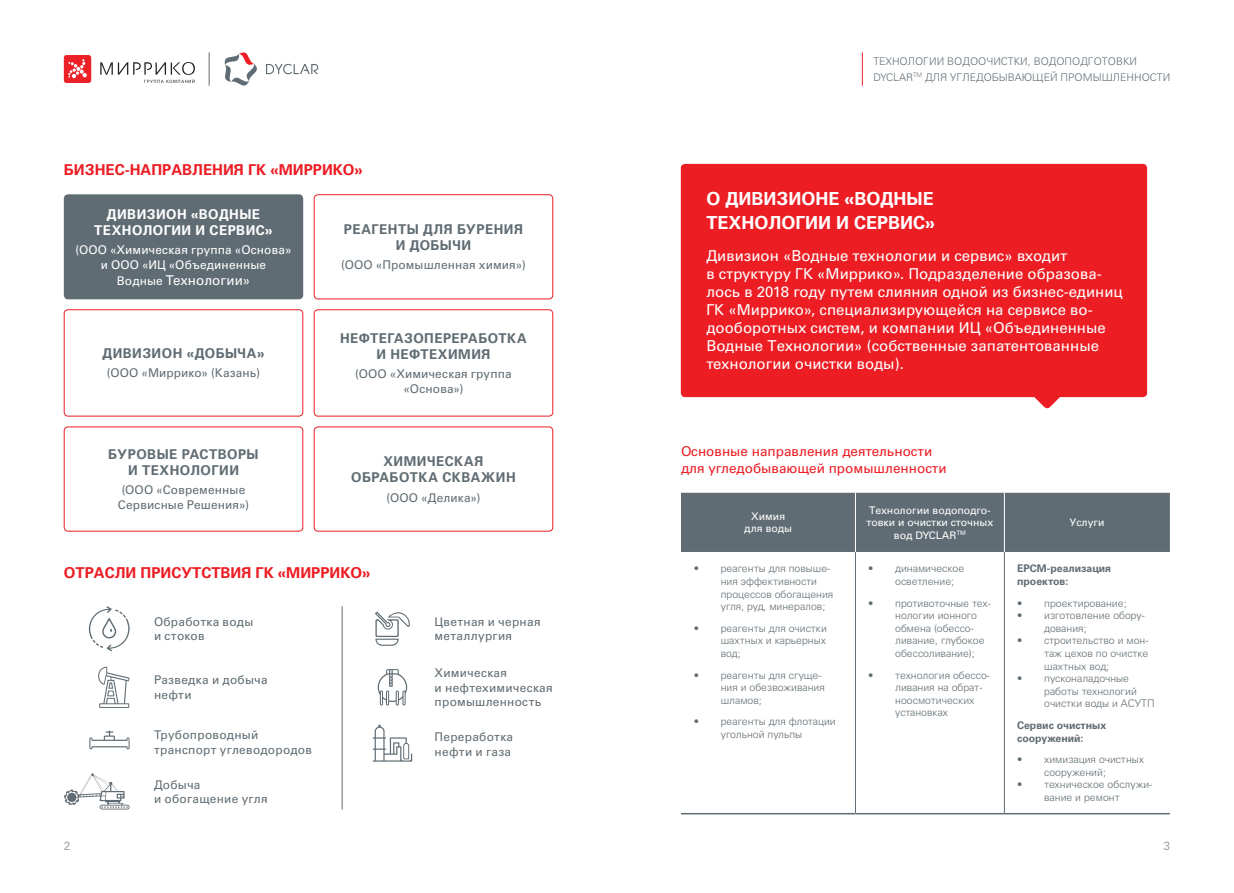
<style>
.page{position:relative;width:1234px;height:893px;background:#fff}
.page>*{position:absolute;margin:0;border:0;box-sizing:border-box;transform-origin:0 0}
.t1{font:700 18px/24.6px "Univers LTCYR 65";color:#fff;text-align:right}
.t2{font:15px/18px "Univers LTCYR 55 Roman";color:#fff}
.t3{font:700 15px "Univers LTCYR 65";color:#ed1d24}
.t4{font:700 13.5px/16.2px "Univers LTCYR 65";letter-spacing:.035em;color:#606c73}
.t5{font:13.5px/16.2px "Univers LTCYR 55 Roman";color:#ed1d24}
.t6{font:700 13.5px "Univers LTCYR 65";letter-spacing:.035em;color:#fff}
.t7{font:13.5px "Univers LTCYR 55 Roman";letter-spacing:.005em;color:#fff}
.t8{font:12px/14.4px "Univers LTCYR 55 Roman";letter-spacing:.02em;color:#606c73}
.t9{font:12px/14.4px "Univers LTCYR 55 Roman";letter-spacing:.01em;color:#fff;text-align:center}
.t10{font:12px "Univers LTCYR 55 Roman";color:#a3a5aa}
.t11{font:300 10.5px/12.6px "Univers LTCYR 45";color:#606c73}
.t12{font:10.5px/12.6px "Univers LTCYR 55 Roman";color:#fff;text-align:center}
.t13{font:700 10.5px/12.6px "Univers LTCYR 65";color:#606c73}
.s1{font-size:12px}
</style>
<div class="page">
<hr style="left:861px;top:52px;width:1px;height:34px;background:#ed1d24">
<div style="left:681px;top:493px;width:488px;height:59px;background:#606c73"></div>
<hr style="left:854px;top:552px;width:1px;height:261px;background:#606c73">
<hr style="left:1003px;top:552px;width:1px;height:261px;background:#606c73">
<hr style="left:854px;top:493px;width:1px;height:59px;background:#fff">
<hr style="left:1003px;top:493px;width:1px;height:59px;background:#fff">
<hr style="left:680px;top:813px;width:175px;height:1px;background:#606c73">
<hr style="left:855px;top:813px;width:149px;height:1px;background:#606c73">
<hr style="left:1004px;top:813px;width:165px;height:1px;background:#606c73">
<div style="left:680px;top:164px;width:466px;height:245px;background:#ed1d24"></div>
<div style="left:64px;top:55px;width:27px;height:28px;background:#ec2127;border-radius:3px"></div>
<svg style="left:68px;top:59px;width:19px;height:19px"></svg>
<svg style="left:100px;top:62px;width:95px;height:21px"></svg>
<svg style="left:224px;top:52px;width:94px;height:34px"></svg>
<hr style="left:209px;top:52px;width:1px;height:34px;background:#606c73">
<div style="left:64px;top:309px;width:239px;height:107px;border:1px solid #ed1d24;border-radius:4px"></div>
<div style="left:64px;top:427px;width:239px;height:104px;border:1px solid #ed1d24;border-radius:4px"></div>
<div style="left:314px;top:309px;width:239px;height:107px;border:1px solid #ed1d24;border-radius:4px"></div>
<div style="left:314px;top:194px;width:239px;height:105px;border:1px solid #ed1d24;border-radius:4px"></div>
<div style="left:64px;top:194px;width:239px;height:105px;background:#606c73;border-radius:4px"></div>
<div style="left:314px;top:427px;width:239px;height:104px;border:1px solid #ed1d24;border-radius:4px"></div>
<svg style="left:89px;top:606px;width:40px;height:45px"></svg>
<svg style="left:64px;top:773px;width:65px;height:36px"></svg>
<div style="left:67px;top:793px;width:9px;height:9px;background:#606c73;border-radius:50%"></div>
<svg style="left:98px;top:667px;width:31px;height:41px"></svg>
<svg style="left:89px;top:730px;width:40px;height:19px"></svg>
<svg style="left:372px;top:725px;width:40px;height:37px"></svg>
<svg style="left:375px;top:612px;width:35px;height:34px"></svg>
<svg style="left:377px;top:669px;width:30px;height:36px"></svg>
<hr style="left:342px;top:606px;width:1px;height:203px;background:#606c73">
<h2 class="t3" style="left:64px;top:159px;width:300px">Бизнес-направления ГК «Миррико»</h2>
<p class="t6" style="left:107px;top:204px;width:21px">ДИВИЗИ</p>
<p class="t6" style="left:166px;top:204px;width:74px">ОН «ВОДНЫЕ</p>
<p class="t6" style="left:94px;top:221px;width:11px">ТЕХН</p>
<p class="t6" style="left:132px;top:221px;width:42px">ОЛОГИИ</p>
<p class="t6" style="left:195px;top:221px;width:34px">И СЕРВИ</p>
<p class="t6" style="left:256px;top:221px;width:18px">С»</p>
<p class="t9" style="left:75px;top:242px;width:218px">(ООО «Химическая группа «Основа» и ООО «ИЦ «Объединенные</p>
<p class="t7" style="left:117px;top:271px;width:135px"><span class="s1">Водные</span> Технологии»</p>
<p class="t4" style="left:102px;top:345px;width:21px">ДИВИЗИ</p>
<p class="t4" style="left:162px;top:345px;width:104px">ОН «ДОБЫЧА»</p>
<p class="t8" style="left:107px;top:365px;width:155px">(ООО «Миррико» (Казань)</p>
<p class="t4" style="left:108px;top:445px;width:50px">БУРОВЫЕ</p>
<p class="t4" style="left:182px;top:445px;width:67px">РАСТВОРЫ</p>
<p class="t4" style="left:128px;top:462px;width:25px">И ТЕХН</p>
<p class="t4" style="left:180px;top:462px;width:42px">ОЛОГИИ</p>
<p class="t8" style="left:118px;top:482px;width:133px;text-align:center">(ООО «Современные<br>Сервисные Решения»)</p>
<p class="t4" style="left:344px;top:220px;width:38px">РЕАГЕНТЫ</p>
<p class="t4" style="left:423px;top:220px;width:64px">ДЛЯ БУРЕНИ</p>
<p class="t4" style="left:514px;top:220px;width:10px">Я</p>
<p class="t4" style="left:395px;top:237px;width:75px">И ДОБЫЧИ</p>
<p class="t8" style="left:341px;top:257px;width:186px">(ООО «Промышленная химия»)</p>
<p class="t4" style="left:340px;top:329px;width:104px">НЕФТЕГАЗОПЕРЕР</p>
<p class="t4" style="left:468px;top:329px;width:60px">АБОТКА</p>
<p class="t4" style="left:376px;top:346px;width:54px">ИНЕФТЕХИ</p>
<p class="t4" style="left:458px;top:346px;width:34px">МИЯ</p>
<p class="t8" style="left:355px;top:366px;width:158px;text-align:center">(ООО «Химическая группа «Основа»)</p>
<p class="t4" style="left:351px;top:453px;width:155px;text-indent:32px">ХИМИЧЕСКАЯ<br>ОБРАБОТКА СКВАЖИН</p>
<p class="t8" style="left:386px;top:490px;width:95px">(ООО «Делика»)</p>
<h2 class="t3" style="left:64px;top:562px;width:308px">Отрасли присутствия ГК «Миррико»</h2>
<p class="t8" style="left:154px;top:614px;width:101px">Обработка воды и стоков</p>
<p class="t8" style="left:434px;top:614px;width:107px">Цветная и черная металлургия</p>
<p class="t8" style="left:434px;top:665px;width:120px">Химическая<br>и нефтехимическая промышленность</p>
<p class="t8" style="left:434px;top:729px;width:80px">Переработка нефти и газа</p>
<p class="t8" style="left:154px;top:672px;width:115px">Разведка и добыча нефти</p>
<p class="t8" style="left:154px;top:727px;width:159px">Трубопроводный транспорт углеводородов</p>
<p class="t8" style="left:154px;top:777px;width:115px">Добыча<br>и обогащение угля</p>
<p class="t11" style="left:873px;top:53px;width:298px;line-height:15.6px">Технологии водоочистки, водоподготовки<br>DYCLAR<sup>ТМ</sup> для угледобывающей пром ышленности</p>
<h1 class="t1" style="left:706px;top:185px;width:162px">О Дивизионе «Вод</h1>
<h1 class="t1" style="left:706px;top:185px;width:230px">ные<br>технологии и сервис»</h1>
<p class="t2" style="left:706px;top:246px;width:418px">Дивизион «Водные технологии и сервис» входит<br>в структуру ГК «Миррико». Подразделение образова&shy;лось в 2018 году путем слияния одной из бизнес-единиц ГК «Миррико», специализирующейся на сервисе во&shy;дооборотных систем, и компании ИЦ «Объединенные Водные Технологии» (собственные запатентованные технологии очистки воды).</p>
<p class="t5" style="left:680px;top:443px;width:267px">Основные направления деятельности для угледобывающей промышленности</p>
<p class="t12" style="left:744px;top:509px;width:49px">Химия для воды</p>
<p class="t12" style="left:866px;top:503px;width:128px">Технологии водоподго&shy;товки и очистки сточных вод DYCLAR<sup>TM</sup></p>
<p class="t11" style="left:720px;top:562px;width:114px;text-indent:-27px">• реагенты для повыше&shy;ния эффективности процессов обогащения угля, руд, минералов;</p>
<p class="t11" style="left:720px;top:621px;width:108px;text-align:justify;text-indent:-27px">• реагенты для очистки шахтных и карьерных вод;</p>
<p class="t11" style="left:720px;top:668px;width:106px;text-indent:-27px">• реагенты для сгуще&shy;ния и обезвоживания шламов;</p>
<p class="t11" style="left:720px;top:715px;width:116px;text-indent:-27px">• реагенты для флотации угольной пульпы</p>
<p class="t11" style="left:895px;top:562px;width:70px;text-indent:-27px">• динамическое осветление;</p>
<p class="t11" style="left:895px;top:596px;width:97px;text-indent:-27px">• противоточные тех&shy;нологии ионного обмена (обессо&shy;ливание, глубокое обессоливание);</p>
<p class="t11" style="left:895px;top:668px;width:96px;text-indent:-27px">• технология обессо&shy;ливания на обрат&shy;ноосмотических установках</p>
<p class="t12" style="left:1069px;top:516px;width:37px">Услуги</p>
<p class="t13" style="left:1016px;top:562px;width:95px">EPCM-реализация проектов:</p>
<p class="t11" style="left:1016px;top:596px;width:111px">• проектирование;</p>
<p class="t11" style="left:1043px;top:609px;width:102px;text-indent:-27px">• изготовление обору&shy;дования;</p>
<p class="t11" style="left:1043px;top:634px;width:106px;text-align:justify;text-indent:-27px">• строительство и мон&shy;таж цехов по очистке шахтных вод;</p>
<p class="t11" style="left:1043px;top:672px;width:94px;text-indent:-27px">• пусконаладочные работы технологий очистки воды и АСУ</p>
<p class="t11" style="left:1140px;top:697px;width:13px">ТП</p>
<p class="t13" style="left:1016px;top:718px;width:91px">Сервис очистных сооружений:</p>
<p class="t11" style="left:1043px;top:753px;width:101px;text-indent:-27px">• химизация очистных сооружений;</p>
<p class="t11" style="left:1016px;top:778px;width:136px;text-align:center">• техническое обcлужи&shy;вание и ремонт</p>
<p class="t10" style="left:64px;top:838px;width:8px">2</p>
<p class="t10" style="left:1163px;top:838px;width:8px">3</p>
</div>
